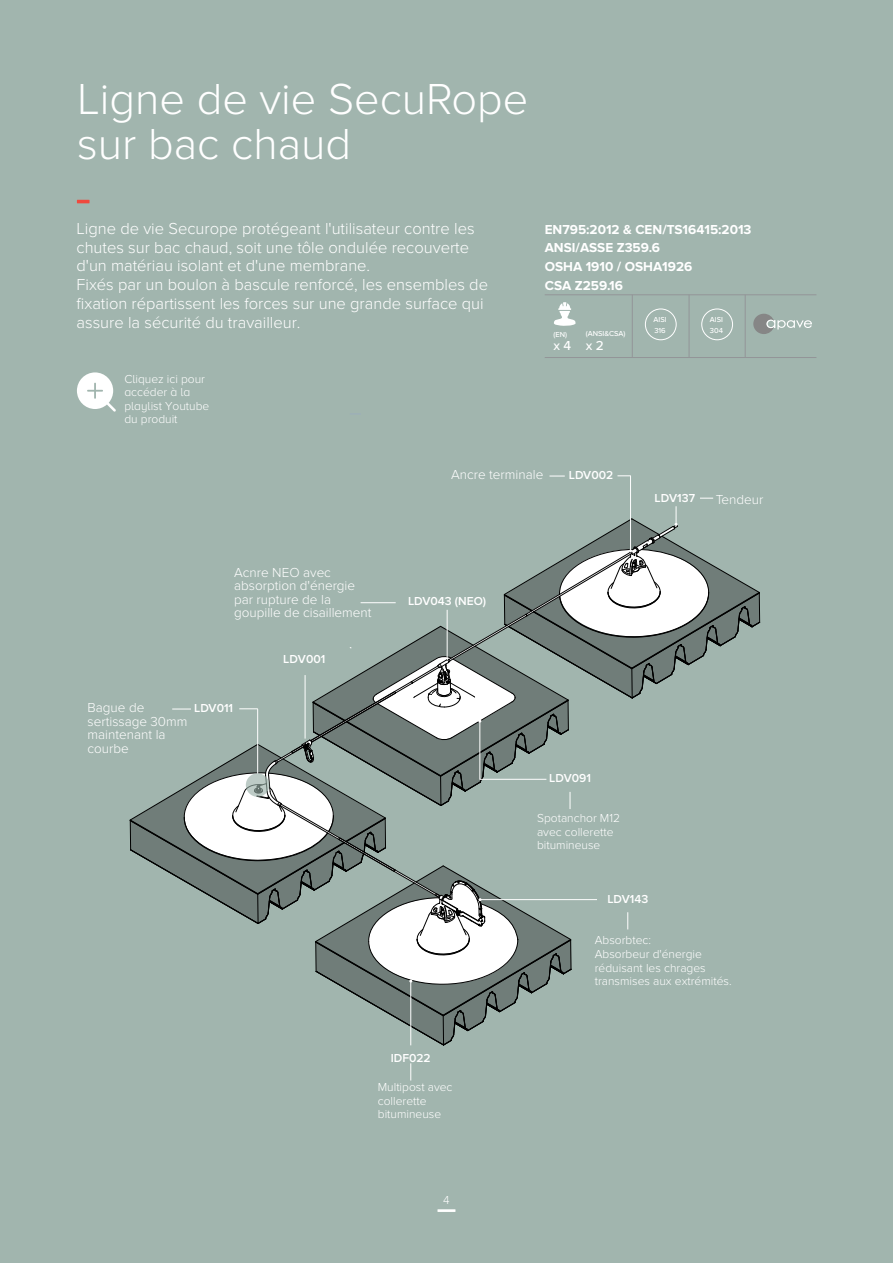
<style>
.page{position:relative;width:893px;height:1263px;background:#a1b5ae}
.page>*{position:absolute;margin:0;border:0;box-sizing:border-box;transform-origin:0 0}
.t1{font:300 45px/45px "Proxima Nova";color:#fff}
.t2{font:300 16.5px/18.8px "Proxima Nova";color:#fff}
.t3{font:300 13.5px/13.5px "Proxima Nova";color:#fff}
.t4{font:700 13.5px/18.8px "Proxima Nova";color:#fff}
.t5{font:500 13.5px "Proxima Nova";color:#fff}
.t6{font:300 12px/13.6px "Proxima Nova";color:#fff}
.t7{font:600 12px "Proxima Nova";color:#fff}
.t8{font:300 12px/13.5px "Proxima Nova A";color:#fff}
.t9{font:500 7.5px/11.4px "Proxima Nova";color:#fff}
</style>
<div class="page">
<hr style="left:437px;top:1209px;width:18px;height:3px;background:#fff">
<svg style="left:77px;top:200px;width:13px;height:3px"></svg>
<svg style="left:77px;top:372px;width:39px;height:40px"></svg>
<svg style="left:549px;top:476px;width:16px;height:1px"></svg>
<hr style="left:630px;top:476px;width:1px;height:74px;background:#fff">
<svg style="left:700px;top:498px;width:13px;height:1px"></svg>
<svg style="left:617px;top:476px;width:13px;height:1px"></svg>
<svg style="left:410px;top:1063px;width:1px;height:17px"></svg>
<svg style="left:753px;top:314px;width:59px;height:20px"></svg>
<svg style="left:554px;top:302px;width:22px;height:24px"></svg>
<hr style="left:545px;top:295px;width:271px;height:1px;background:#939598">
<hr style="left:545px;top:357px;width:271px;height:1px;background:#939598">
<hr style="left:632px;top:295px;width:1px;height:62px;background:#939598">
<hr style="left:745px;top:295px;width:1px;height:62px;background:#939598">
<hr style="left:689px;top:295px;width:1px;height:62px;background:#939598">
<div style="left:701px;top:309px;width:32px;height:31px;border:1px solid #fff;border-radius:50%"></div>
<div style="left:645px;top:309px;width:32px;height:31px;border:1px solid #fff;border-radius:50%"></div>
<svg style="left:129px;top:506px;width:632px;height:540px;background:#9caca7"></svg>
<svg style="left:246px;top:773px;width:23px;height:24px"></svg>
<h1 class="t1" style="left:77px;top:77px;width:453px">Ligne de vie SecuRope sur bac chaud</h1>
<p class="t2" style="left:77px;top:219px;width:413px">Ligne de vie Securope protégeant l'utilisateur contre les chutes sur bac chaud, soit une tôle ondulée recouverte d'un matériau isolant et d'une membrane.<br>Fixés par un boulon à bascule renforcé, les ensembles de fixation répartissent les forces sur une grande surface qui assure la sécurité du travailleur.</p>
<p class="t8" style="left:124px;top:372px;width:86px">Cliquez ici pour accéder à la playlist Youtube du produit</p>
<p class="t4" style="left:545px;top:220px;width:208px">EN795:2012 &amp; CEN/TS16415:2013<br>ANSI/ASSE Z359.6<br>OSHA 1910 / OSHA1926<br>CSA Z259.16</p>
<p class="t9" style="left:553px;top:329px;width:15px">(EN)</p>
<p class="t9" style="left:586px;top:327px;width:41px">(ANSI&amp;CSA)</p>
<p class="t5" style="left:553px;top:337px;width:52px">x 4 x 2</p>
<p class="t9" style="left:653px;top:314px;width:15px">AISI<br>316</p>
<p class="t9" style="left:710px;top:314px;width:15px">AISI<br>304</p>
<p class="t3" style="left:234px;top:566px;width:139px">Acnre NEO avec absorption d'énergie par rupture de la goupille de cisaillement</p>
<p class="t7" style="left:283px;top:652px;width:44px">LDV001</p>
<p class="t3" style="left:88px;top:701px;width:101px">Bague de sertissage 30mm maintenant la courbe</p>
<p class="t7" style="left:194px;top:701px;width:41px">LDV011</p>
<p class="t3" style="left:451px;top:468px;width:94px">Ancre terminale</p>
<p class="t7" style="left:569px;top:468px;width:46px">LDV002</p>
<p class="t7" style="left:408px;top:594px;width:80px">LDV043 (NEO)</p>
<p class="t7" style="left:655px;top:491px;width:42px">LDV137</p>
<p class="t3" style="left:716px;top:492px;width:49px">Tendeur</p>
<p class="t7" style="left:549px;top:771px;width:43px">LDV091</p>
<p class="t6" style="left:537px;top:811px;width:84px">Spotanchor M12 avec collerette bitumineuse</p>
<p class="t7" style="left:607px;top:891px;width:42px">LDV143</p>
<p class="t6" style="left:595px;top:933px;width:138px">Absorbtec:<br>Absorbeur d'énergie réduisant les chrages transmises aux extrémités.</p>
<p class="t7" style="left:391px;top:1051px;width:42px">IDF022</p>
<p class="t6" style="left:378px;top:1081px;width:76px">Multipost avec collerette bitumineuse</p>
<p class="t6" style="left:443px;top:1193px;width:8px">4</p>
</div>
